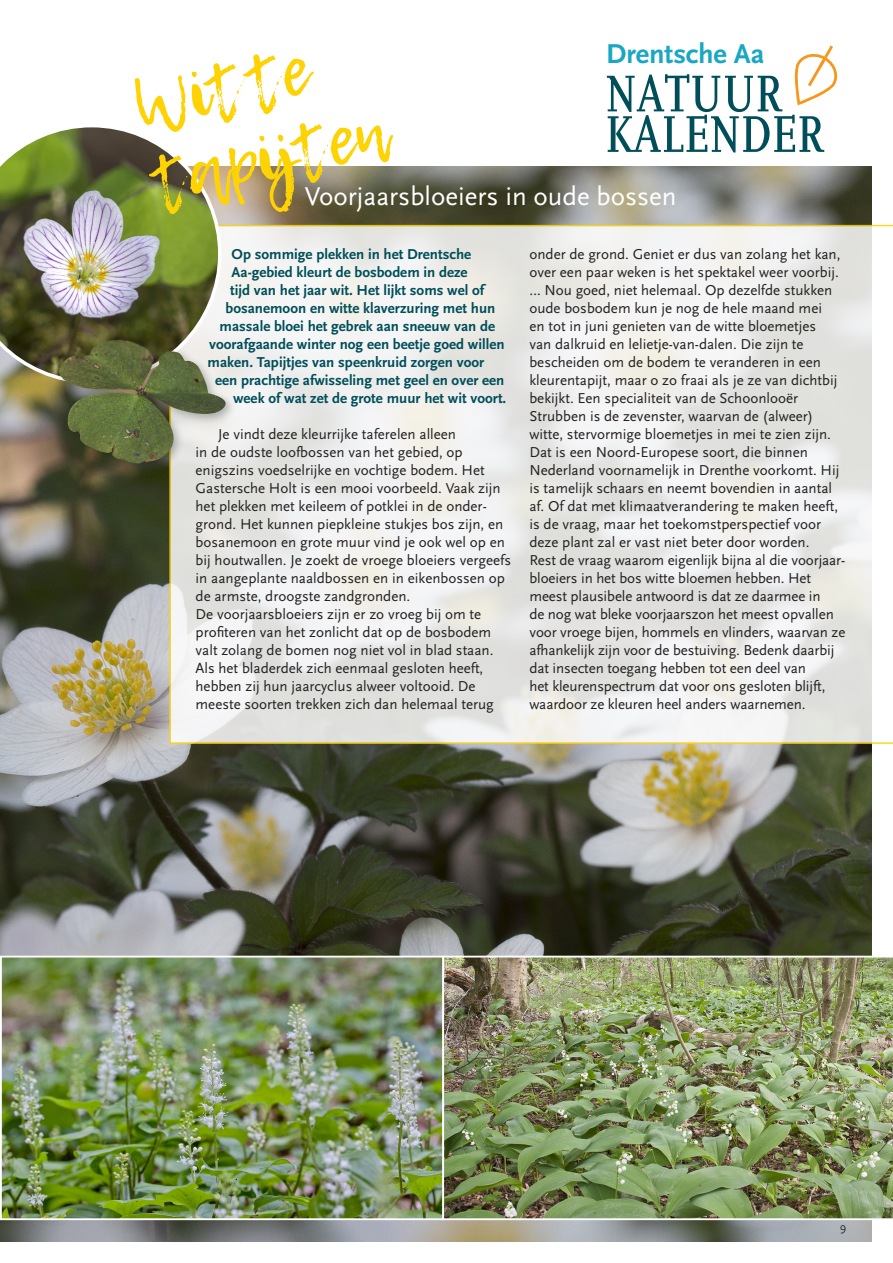
<style>
.page{position:relative;width:893px;height:1263px;background:#fff}
.page>*{position:absolute;margin:0;border:0;box-sizing:border-box;transform-origin:0 0}
.Kop_Lemon_voorpagina{font:70.5px "Lemon Tuesday";color:#fed304}
.t1{font:54px "Scala Cond";color:#004e59}
.Kop{font:700 28.5px "Scala Sans OT";letter-spacing:-.005em;color:#1aa7c3}
.Kop_2{font:27px "Scala Sans OT";color:#fff}
.t2{font:15px/18px "Scala Sans OT";color:#231f20}
.Intro_klein{font:700 15px "Scala Sans OT";color:#004e59}
.t3{font:12px "Scala Sans OT";color:#231f20}
</style>
<div class="page">
<img style="left:0;top:166px;width:872px;height:1075px">
<img style="left:3px;top:959px;width:438px;height:258px">
<div style="left:0;top:956px;width:444px;height:264px;border:2px solid #fff"></div>
<img style="left:442px;top:956px;width:451px;height:264px">
<svg style="left:169px;top:225px;width:724px;height:519px"></svg>
<img style="left:0;top:127px;width:222px;height:257px">
<div style="left:54px;top:335px;width:182px;height:139px;background:#231f20;opacity:.3"></div>
<img style="left:57px;top:340px;width:178px;height:124px">
<svg style="left:794px;top:45px;width:44px;height:60px"></svg>
<p class="Kop" style="left:606px;top:38px;width:159px">Drentsche Aa</p>
<p class="Kop_Lemon_voorpagina" style="left:125px;top:66px;width:179px;rotate:-12deg">Witte</p>
<p class="t1" style="left:605px;top:64px;width:179px">NATUUR</p>
<p class="t1" style="left:605px;top:105px;width:221px">KALENDER</p>
<p class="Kop_Lemon_voorpagina" style="left:142px;top:141px;width:243px;rotate:-12deg">tapijten</p>
<p class="Kop_2" style="left:305px;top:181px;width:373px">Voorjaarsbloeiers in oude bossen</p>
<p class="Intro_klein" style="left:232px;top:245px;width:241px">Op sommige plekken in het Drentsche</p>
<p class="Intro_klein" style="left:232px;top:263px;width:238px">Aa-gebied kleurt de bosbodem in deze</p>
<p class="Intro_klein" style="left:230px;top:281px;width:256px">tijd van het jaar wit. Het lijkt soms wel of</p>
<p class="Intro_klein" style="left:226px;top:299px;width:271px">bosanemoon en witte klaverzuring met hun</p>
<p class="Intro_klein" style="left:220px;top:317px;width:277px">massale bloei het gebrek aan sneeuw van de</p>
<p class="Intro_klein" style="left:209px;top:335px;width:297px">voorafgaande winter nog een beetje goed willen</p>
<p class="Intro_klein" style="left:208px;top:353px;width:278px">maken. Tapijtjes van speenkruid zorgen voor</p>
<p class="Intro_klein" style="left:215px;top:371px;width:291px">een prachtige afwisseling met geel en over een</p>
<p class="Intro_klein" style="left:233px;top:389px;width:275px">week of wat zet de grote muur het wit voort.</p>
<p class="t2" style="left:196px;top:425px;width:317px;text-indent:22px">Je vindt deze kleurrijke taferelen alleen<br>in de oudste loofbossen van het gebied, op enigszins voedselrijke en vochtige bodem. Het Gastersche Holt is een mooi voorbeeld. Vaak zijn het plekken met keileem of potklei in de onder&shy;grond. Het kunnen piepkleine stukjes bos zijn, en bosanemoon en grote muur vind je ook wel op en bij houtwallen. Je zoekt de vroege bloeiers vergeefs in aangeplante naaldbossen en in eikenbossen op de armste, droogste zandgronden.</p>
<p class="t2" style="left:196px;top:605px;width:300px">De voorjaarsbloeiers zijn er zo vroeg bij om te profiteren van het zonlicht dat op de bosbodem valt zolang de bomen nog niet vol in blad staan.<br>Als het bladerdek zich eenmaal gesloten heeft, hebben zij hun jaarcyclus alweer voltooid. De meeste soorten trekken zich dan helemaal terug</p>
<p class="t2" style="left:529px;top:245px;width:313px">onder de grond. Geniet er dus van zolang het kan, over een paar weken is het spektakel weer voorbij.</p>
<p class="t2" style="left:529px;top:281px;width:312px">… Nou goed, niet helemaal. Op dezelfde stukken oude bosbodem kun je nog de hele maand mei en tot in juni genieten van de witte bloemetjes van dalkruid en lelietje-van-dalen. Die zijn te bescheiden om de bodem te veranderen in een kleurentapijt, maar o zo fraai als je ze van dichtbij bekijkt. Een specialiteit van de Schoonlooër Strubben is de zevenster, waarvan de (alweer) witte, stervormige bloemetjes in mei te zien zijn.<br>Dat is een Noord-Europese soort, die binnen Nederland voornamelijk in Drenthe voorkomt. Hij is tamelijk schaars en neemt bovendien in aantal af. Of dat met klimaatverandering te maken heeft, is de vraag, maar het toekomstperspectief voor deze plant zal er vast niet beter door worden.</p>
<p class="t2" style="left:529px;top:551px;width:317px">Rest de vraag waarom eigenlijk bijna al die voorjaar&shy;bloeiers in het bos witte bloemen hebben. Het meest plausibele antwoord is dat ze daarmee in<br>de nog wat bleke voorjaarszon het meest opvallen voor vroege bijen, hommels en vlinders, waarvan ze afhankelijk zijn voor de bestuiving. Bedenk daarbij dat insecten toegang hebben tot een deel van<br>het kleurenspectrum dat voor ons gesloten blijft, waardoor ze kleuren heel anders waarnemen.</p>
<p class="t3" style="left:840px;top:1220px;width:8px">9</p>
</div>
